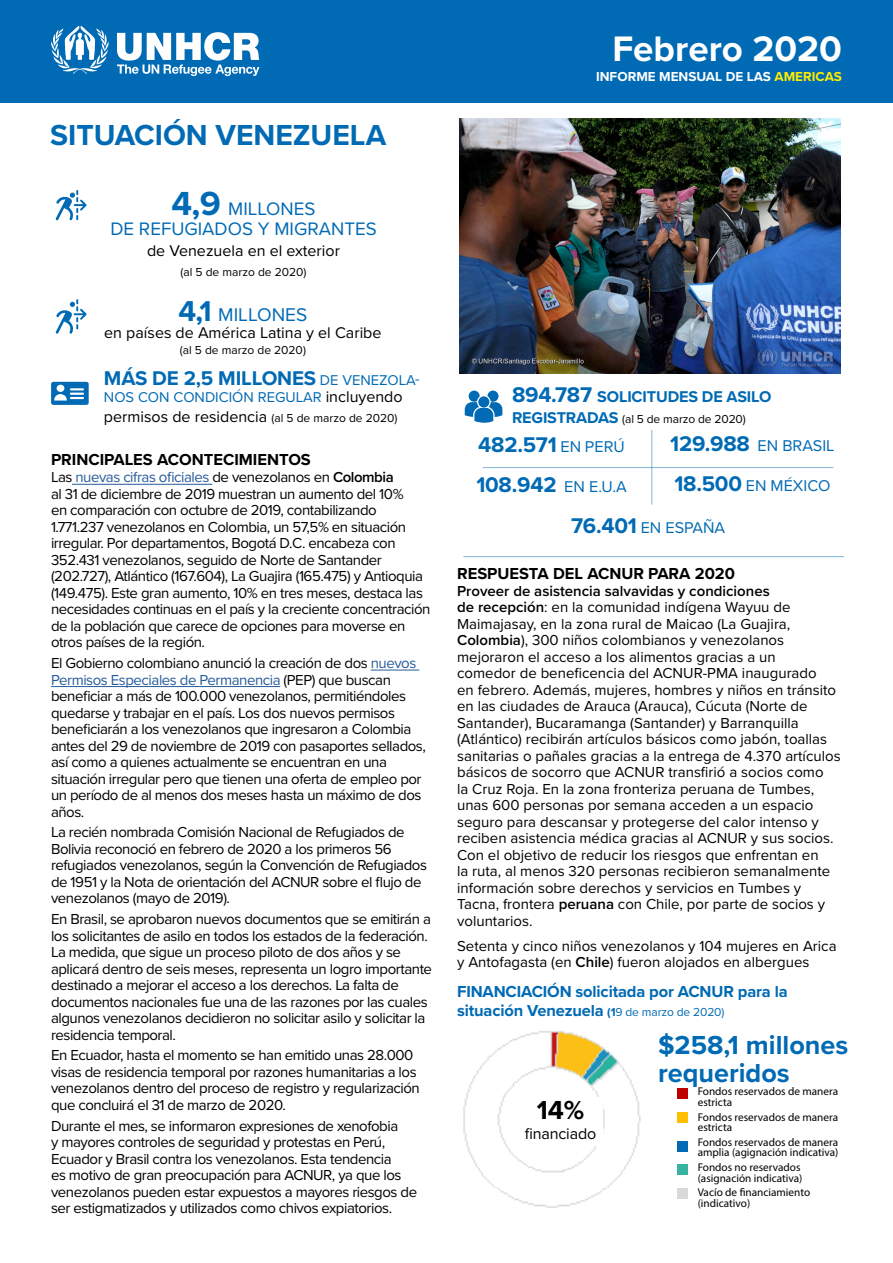
<style>
.page{position:relative;width:893px;height:1263px;background:#fff}
.page>*{position:absolute;margin:0;border:0;box-sizing:border-box;transform-origin:0 0}
.t1{font:700 36.75px "Proxima Nova";color:#fff}
.t2{font:700 30px "Proxima Nova";color:#006ab4}
.t3{font:700 27px/28.5px "Proxima Nova";color:#006ab4}
.t4{font:700 27px "Proxima Nova";color:#000}
.t5{font:700 22.05px "Proxima Nova";letter-spacing:-.01em;color:#006ab4}
.t6{font:700 20.55px "Proxima Nova";letter-spacing:-.01em;color:#006ab4}
.t7{font:19.05px "Proxima Nova";color:#006ab4}
.t8{font:18.75px/20.1px "Proxima Nova";color:#006ab4;text-align:center}
.t9{font:700 16.5px/19.8px "Proxima Nova";letter-spacing:-.01em;color:#006ab4}
.t10{font:700 16.5px "Proxima Nova";color:#000}
.t11{font:16.2px "Proxima Nova";color:#006ab4}
.t12{font:700 16.2px "Proxima Nova";letter-spacing:-.01em;color:#006ab4}
.t13{font:16.05px "Proxima Nova";color:#000}
.t14{font:15px/16.5px "Proxima Nova";letter-spacing:-.03em;color:#000}
.t15{font:15px/16.5px "Proxima Nova";color:#000}
.t16{font:14.7px "Proxima Nova";color:#006ab4}
.t17{font:700 13.5px "Proxima Nova";color:#fff}
.t18{font:12px "Proxima Nova";color:#000}
.t19{font:11.25px/10.5px "Myriad Pro";color:#000}
.s1{font-weight:700;font-size:34.65px}
.s2{font-weight:700;font-size:29.7px}
.s3{font-weight:400;font-size:14.7px}
.s4{font-size:16.05px;color:#000}
.s5{font-size:12px}
.s6{color:#275b9b}
.s7{font-weight:600}
.s8{color:#ffed00}
.s9{font-size:22.05px}
.s10{font-weight:700;font-size:16.2px;color:#006ab4}
.s11{font-weight:400;font-size:16.2px}
.s12{font-weight:700;font-size:22.05px}
.s13{font-weight:400;font-size:12px}
</style>
<div class="page">
<hr style="left:72px;top:484px;width:140px;height:1px;background:#275b9b">
<hr style="left:371px;top:670px;width:48px;height:1px;background:#275b9b">
<hr style="left:51px;top:686px;width:229px;height:1px;background:#275b9b">
<svg style="left:56px;top:190px;width:31px;height:30px"></svg>
<svg style="left:56px;top:299px;width:31px;height:35px"></svg>
<svg style="left:51px;top:382px;width:38px;height:23px"></svg>
<hr style="left:463px;top:556px;width:381px;height:1px;background:#006ab4">
<hr style="left:651px;top:430px;width:1px;height:75px;background:#006ab4">
<svg style="left:465px;top:391px;width:37px;height:32px"></svg>
<hr style="left:483px;top:467px;width:350px;height:1px;background:#006ab4">
<div style="left:0;top:0;width:893px;height:102px;background:#006ab4"></div>
<img style="left:463px;top:1031px;width:178px;height:177px">
<div style="left:519px;top:1098px;width:83px;height:48px;background:#fff"></div>
<svg style="left:51px;top:26px;width:58px;height:48px"></svg>
<svg style="left:117px;top:32px;width:142px;height:44px"></svg>
<div style="left:677px;top:1088px;width:11px;height:11px;background:#bf0000"></div>
<div style="left:677px;top:1112px;width:11px;height:11px;background:#ffbf00"></div>
<div style="left:677px;top:1141px;width:11px;height:11px;background:#006ab4"></div>
<div style="left:677px;top:1164px;width:11px;height:11px;background:#36b3a1"></div>
<div style="left:677px;top:1188px;width:11px;height:10px;background:#d9d9d9"></div>
<img style="left:459px;top:119px;width:382px;height:255px">
<h2 class="t2" style="left:50px;top:113px;width:338px">SITUACIÓN VENEZUELA</h2>
<p class="t8" style="left:110px;top:198px;width:268px"><span class="s1">4,9</span> MILLONES<br>DE REFUGIADOS Y MIGRANTES</p>
<p class="t13" style="left:147px;top:238px;width:194px">de Venezuela en el exterior</p>
<p class="t18" style="left:180px;top:263px;width:128px">(al 5 de marzo de 2020)</p>
<p class="t7" style="left:178px;top:301px;width:131px"><span class="s2">4,1</span> MILLONES</p>
<p class="t13" style="left:104px;top:320px;width:279px">en países de América Latina y el Caribe</p>
<p class="t18" style="left:180px;top:341px;width:128px">(al 5 de marzo de 2020)</p>
<h3 class="t6" style="left:104px;top:362px;width:317px">MÁS DE 2,5 MILLONES <span class="s3">DE VENEZOLA-</span></h3>
<p class="t16" style="left:104px;top:386px;width:300px">NOS CON CONDICIÓN REGULAR <span class="s4">incluyendo</span></p>
<p class="t13" style="left:104px;top:405px;width:295px">permisos de residencia <span class="s5">(al 5 de marzo de 2020)</span></p>
<p class="t10" style="left:51px;top:447px;width:261px">PRINCIPALES ACONTECIMIENTOS</p>
<p class="t14" style="left:51px;top:468px;width:381px">Las <span class="s6">nuevas cifras oficiales</span> de venezolanos en <span class="s7">Colombia<br></span>al 31 de diciembre de 2019 muestran un aumento del 10%<br>en comparación con octubre de 2019, contabilizando 1.771.237 venezolanos en Colombia, un 57,5% en situación irregular. Por departamentos, Bogotá D.C. encabeza con 352.431 venezolanos, seguido de Norte de Santander (202.727), Atlántico (167.604), La Guajira (165.475) y Antioquia (149.475). Este gran aumento, 10% en tres meses, destaca las necesidades continuas en el país y la creciente concentración de la población que carece de opciones para moverse en otros países de la región.</p>
<p class="t14" style="left:51px;top:654px;width:376px">El Gobierno colombiano anunció la creación de dos <span class="s6">nuevos Permisos Especiales de Permanencia</span> (PEP) que buscan beneficiar a más de 100.000 venezolanos, permitiéndoles quedarse y trabajar en el país. Los dos nuevos permisos beneficiarán a los venezolanos que ingresaron a Colombia antes del 29 de noviembre de 2019 con pasaportes sellados, así como a quienes actualmente se encuentran en una situación irregular pero que tienen una oferta de empleo por un período de al menos dos meses hasta un máximo de dos años.</p>
<p class="t14" style="left:51px;top:823px;width:378px">La recién nombrada Comisión Nacional de Refugiados de Bolivia reconoció en febrero de 2020 a los primeros 56 refugiados venezolanos, según la Convención de Refugiados de 1951 y la Nota de orientación del ACNUR sobre el flujo de venezolanos (mayo de 2019).</p>
<p class="t14" style="left:51px;top:910px;width:383px">En Brasil, se aprobaron nuevos documentos que se emitirán a los solicitantes de asilo en todos los estados de la federación.<br>La medida, que sigue un proceso piloto de dos años y se aplicará dentro de seis meses, representa un logro importante destinado a mejorar el acceso a los derechos. La falta de documentos nacionales fue una de las razones por las cuales algunos venezolanos decidieron no solicitar asilo y solicitar la residencia temporal.</p>
<p class="t14" style="left:51px;top:1046px;width:370px">En Ecuador, hasta el momento se han emitido unas 28.000 visas de residencia temporal por razones humanitarias a los venezolanos dentro del proceso de registro y regularización que concluirá el 31 de marzo de 2020.</p>
<p class="t14" style="left:51px;top:1117px;width:368px">Durante el mes, se informaron expresiones de xenofobia<br>y mayores controles de seguridad y protestas en Perú, Ecuador y Brasil contra los venezolanos. Esta tendencia<br>es motivo de gran preocupación para ACNUR, ya que los venezolanos pueden estar expuestos a mayores riesgos de ser estigmatizados y utilizados como chivos expiatorios.</p>
<h1 class="t1" style="left:612px;top:22px;width:231px">Febrero 2020</h1>
<p class="t17" style="left:596px;top:67px;width:247px">INFORME MENSUAL DE LAS <span class="s8">AMERICAS</span></p>
<p class="t12" style="left:512px;top:384px;width:261px"><span class="s9">894.787</span> SOLICITUDES DE ASILO</p>
<p class="t18" style="left:512px;top:410px;width:235px"><span class="s10">REGISTRADAS</span> (al 5 de marzo de 2020)</p>
<h3 class="t5" style="left:478px;top:428px;width:148px">482.571 <span class="s11">EN PERÚ</span></h3>
<p class="t11" style="left:670px;top:434px;width:166px"><span class="s12">129.988</span> EN BRASIL</p>
<h3 class="t5" style="left:476px;top:468px;width:152px">108.942 <span class="s11">EN E.U.A</span></h3>
<p class="t11" style="left:674px;top:474px;width:158px"><span class="s12">18.500</span> EN MÉXICO</p>
<p class="t11" style="left:571px;top:516px;width:156px"><span class="s12">76.401</span> EN ESPAÑA</p>
<p class="t10" style="left:457px;top:561px;width:279px">RESPUESTA DEL ACNUR PARA 2020</p>
<p class="t15" style="left:457px;top:582px;width:385px"><span class="s7">Proveer de asistencia salvavidas y condiciones<br>de recepción</span>: en la comunidad indígena Wayuu de Maimajasay, en la zona rural de Maicao (La Guajira, <span class="s7">Colombia</span>), 300 niños colombianos y venezolanos mejoraron el acceso a los alimentos gracias a un<br>comedor de beneficencia del ACNUR-PMA inaugurado<br>en febrero. Además, mujeres, hombres y niños en tránsito en las ciudades de Arauca (Arauca), Cúcuta (Norte de Santander), Bucaramanga (Santander) y Barranquilla (Atlántico) recibirán artículos básicos como jabón, toallas sanitarias o pañales gracias a la entrega de 4.370 artículos básicos de socorro que ACNUR transfirió a socios como<br>la Cruz Roja. En la zona fronteriza peruana de Tumbes, unas 600 personas por semana acceden a un espacio seguro para descansar y protegerse del calor intenso y reciben asistencia médica gracias al ACNUR y sus socios.<br>Con el objetivo de reducir los riesgos que enfrentan en<br>la ruta, al menos 320 personas recibieron semanalmente información sobre derechos y servicios en Tumbes y Tacna, frontera <span class="s7">peruana</span> con Chile, por parte de socios y voluntarios.</p>
<p class="t15" style="left:457px;top:937px;width:381px">Setenta y cinco niños venezolanos y 104 mujeres en Arica y Antofagasta (en <span class="s7">Chile</span>) fueron alojados en albergues</p>
<p class="t9" style="left:457px;top:981px;width:332px">FINANCIACIÓN solicitada por ACNUR para la situación Venezuela <span class="s5">(1</span><span class="s13">9 de marzo de 2020)</span></p>
<h3 class="t3" style="left:658px;top:1030px;width:192px">$258,1 millones requeridos</h3>
<p class="t19" style="left:698px;top:1086px;width:142px">Fondos reservados de manera estricta</p>
<p class="t19" style="left:698px;top:1111px;width:142px">Fondos reservados de manera estricta</p>
<p class="t19" style="left:698px;top:1136px;width:142px">Fondos reservados de manera amplia (agignación indicativa)</p>
<p class="t19" style="left:698px;top:1162px;width:106px">Fondos no reservados (asignación indicativa)</p>
<p class="t19" style="left:698px;top:1187px;width:114px">Vacío de financiamiento (indicativo)</p>
<h3 class="t4" style="left:537px;top:1090px;width:49px">14%</h3>
<p class="t13" style="left:525px;top:1122px;width:73px">financiado</p>
</div>
